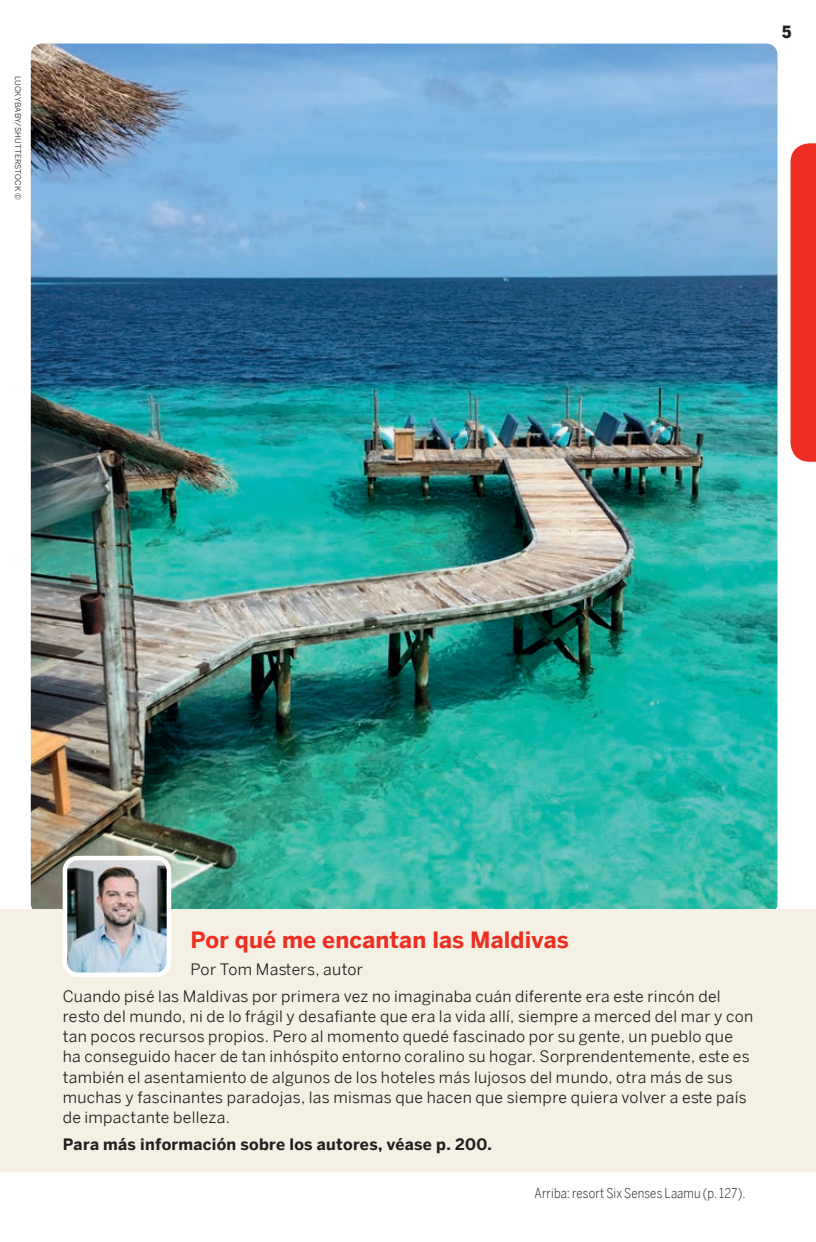
<style>
.page{position:relative;width:816px;height:1242px;background:#fff}
.page>*{position:absolute;margin:0;border:0;box-sizing:border-box;transform-origin:0 0}
.Heading_2_-_Welcome{font:700 22.5px "LP Benton Sans";letter-spacing:.005em;color:#ee2e22}
.Page_Number{font:16.88px "LP Benton Sans Cond Bl";color:#231f20}
.Box_Flush_Left{font:15.75px/20.2px "LP Benton Sans";letter-spacing:.02em;color:#231f20}
.Box_Flush_Left-2{font:700 15.75px "LP Benton Sans";letter-spacing:.015em;color:#231f20}
.Caption_-_Paragraph{font:13.5px "LP Benton Sans Cond Lt";letter-spacing:.01em;color:#231f20}
.t1{font:7.88px "LP Benton Sans";letter-spacing:.025em;color:#231f20}
</style>
<div class="page">
<img style="left:31px;top:44px;width:746px;height:865px">
<div style="left:0;top:909px;width:815px;height:262px;background:#f4f0e3"></div>
<img style="left:65px;top:858px;width:104px;height:114px">
<div style="left:63px;top:855px;width:108px;height:122px;border:4px solid #fff;border-radius:13px"></div>
<div style="left:790px;top:143px;width:25px;height:319px;background:#ee2e22"></div>
<p class="t1" style="left:23px;top:75px;width:126px;rotate:90deg">LUCKYBABY/SHUTTERSTOCK ©</p>
<p class="Page_Number" style="left:782px;top:19px;width:11px">5</p>
<p class="Heading_2_-_Welcome" style="left:190px;top:924px;width:380px">Por qué me encantan las Maldivas</p>
<p class="Box_Flush_Left" style="left:190px;top:959px;width:174px">Por Tom Masters, autor</p>
<p class="Box_Flush_Left" style="left:63px;top:985px;width:692px">Cuando pisé las Maldivas por primera vez no imaginaba cuán diferente era este rincón del resto del mundo, ni de lo frágil y desafiante que era la vida allí, siempre a merced del mar y con tan pocos recursos propios. Pero al momento quedé fascinado por su gente, un pueblo que ha conseguido hacer de tan inhóspito entorno coralino su hogar. Sorprendentemente, este es también el asentamiento de algunos de los hoteles más lujosos del mundo, otra más de sus muchas y fascinantes paradojas, las mismas que hacen que siempre quiera volver a este país de impactante belleza.</p>
<p class="Box_Flush_Left-2" style="left:63px;top:1133px;width:431px">Para más información sobre los autores, véase p. 200.</p>
<p class="Caption_-_Paragraph" style="left:534px;top:1185px;width:212px">Arriba: resort Six Senses Laamu (p. 127).</p>
</div>
